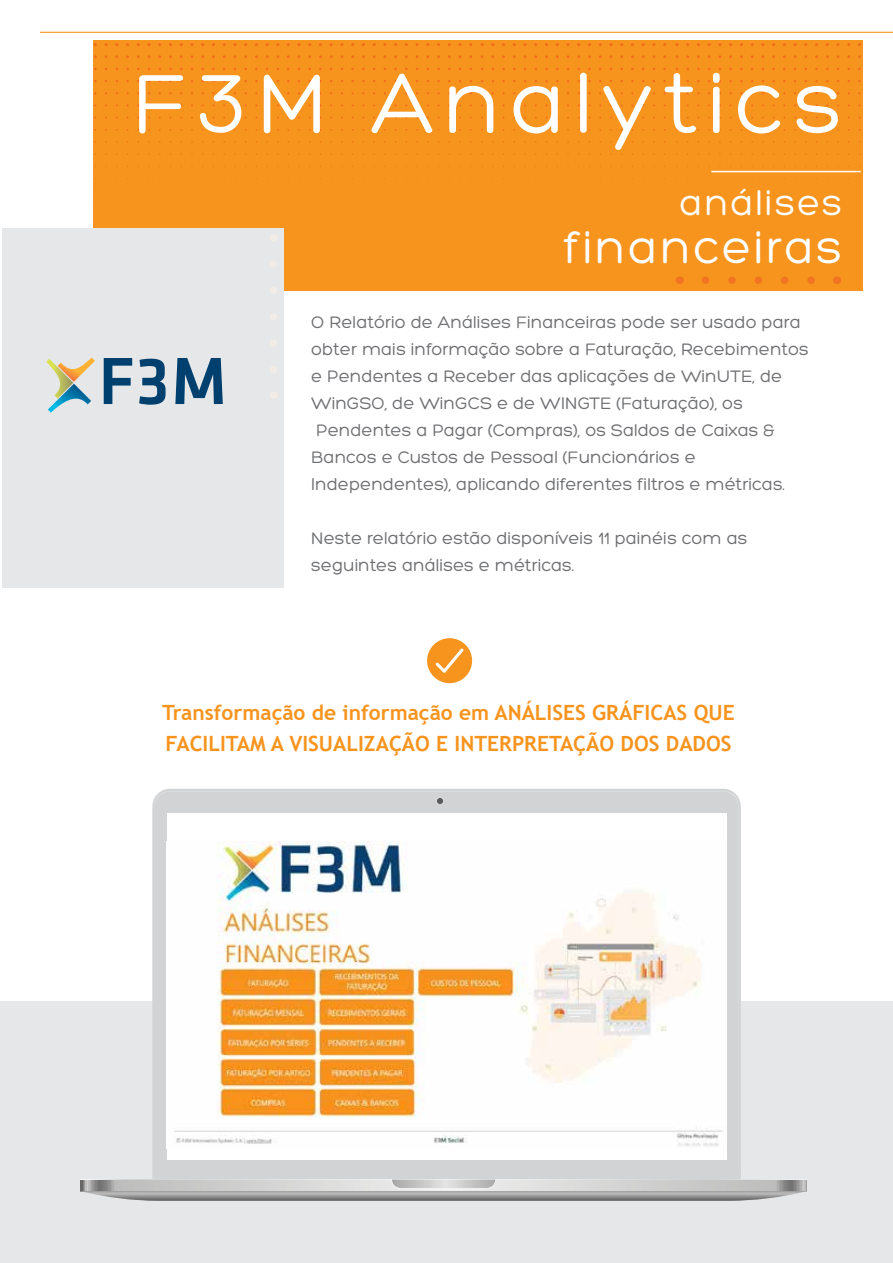
<style>
.page{position:relative;width:893px;height:1263px;background:#fff}
.page>*{position:absolute;margin:0;border:0;box-sizing:border-box;transform-origin:0 0}
.t1{font:90px "Hero";letter-spacing:.1em;color:#fff}
.t2{font:48px "Hero";letter-spacing:.05em;color:#fff}
.t3{font:37.5px "Hero";letter-spacing:.05em;color:#fff}
.t4{font:700 21px/31.5px "Trebuchet MS";color:#f7941e}
.t5{font:18px/27px "Hero";color:#6d6e71}
</style>
<div class="page">
<div style="left:0;top:1002px;width:893px;height:261px;background:#e6e7e8"></div>
<div style="left:94px;top:41px;width:769px;height:250px;background:#f7941e"></div>
<div style="left:3px;top:228px;width:281px;height:360px;background:#e6e7e8"></div>
<hr style="left:40px;top:32px;width:853px;height:1px;background:#f7941e">
<hr style="left:711px;top:171px;width:150px;height:1px;background:#fff">
<div style="left:427px;top:638px;width:45px;height:45px;background:#f7941e;border-radius:50%"></div>
<svg style="left:436px;top:648px;width:28px;height:25px"></svg>
<svg style="left:104px;top:358px;width:119px;height:47px"></svg>
<svg style="left:46px;top:358px;width:49px;height:55px"></svg>
<svg style="left:705px;top:276px;width:110px;height:8px"></svg>
<svg style="left:270px;top:264px;width:7px;height:109px"></svg>
<svg style="left:152px;top:789px;width:589px;height:20px"></svg>
<div style="left:155px;top:1168px;width:583px;height:11px;background:#d1d3d4"></div>
<div style="left:155px;top:791px;width:583px;height:377px;background:#d1d3d4"></div>
<svg style="left:81px;top:1190px;width:363px;height:1px"></svg>
<svg style="left:81px;top:1179px;width:726px;height:1px"></svg>
<svg style="left:444px;top:1190px;width:363px;height:1px"></svg>
<svg style="left:81px;top:1180px;width:363px;height:10px"></svg>
<svg style="left:444px;top:1180px;width:363px;height:10px"></svg>
<svg style="left:392px;top:1179px;width:104px;height:9px"></svg>
<svg style="left:81px;top:1191px;width:726px;height:10px;background:#9c9c9c"></svg>
<div style="left:167px;top:813px;width:559px;height:346px;background:#fff"></div>
<img style="left:174px;top:841px;width:550px;height:306px">
<svg style="left:437px;top:798px;width:6px;height:6px"></svg>
<h1 class="t1" style="left:132px;top:57px;width:712px">F3M Analytics</h1>
<h3 class="t3" style="left:679px;top:183px;width:164px">análises</h3>
<h2 class="t2" style="left:564px;top:223px;width:280px">financeiras</h2>
<p class="t5" style="left:311px;top:308px;width:499px">O Relatório de Análises Financeiras pode ser usado para obter mais informação sobre a Faturação, Recebimentos e Pendentes a Receber das aplicações de WinUTE, de WinGSO, de WinGCS e de WINGTE (Faturação), os Pendentes a Pagar (Compras), os Saldos de Caixas &amp; Bancos e Custos de Pessoal (Funcionários e Independentes), aplicando diferentes filtros e métricas.</p>
<p class="t5" style="left:311px;top:524px;width:438px">Neste relatório estão disponíveis 11 painéis com as seguintes análises e métricas.</p>
<p class="t4" style="left:162px;top:696px;width:574px">Transformação de informação em ANÁLISES GRÁFICAS QUE<br>FACILITAM A VISUALIZAÇÃO E INTERPRETAÇÃO DOS DADOS</p>
</div>
